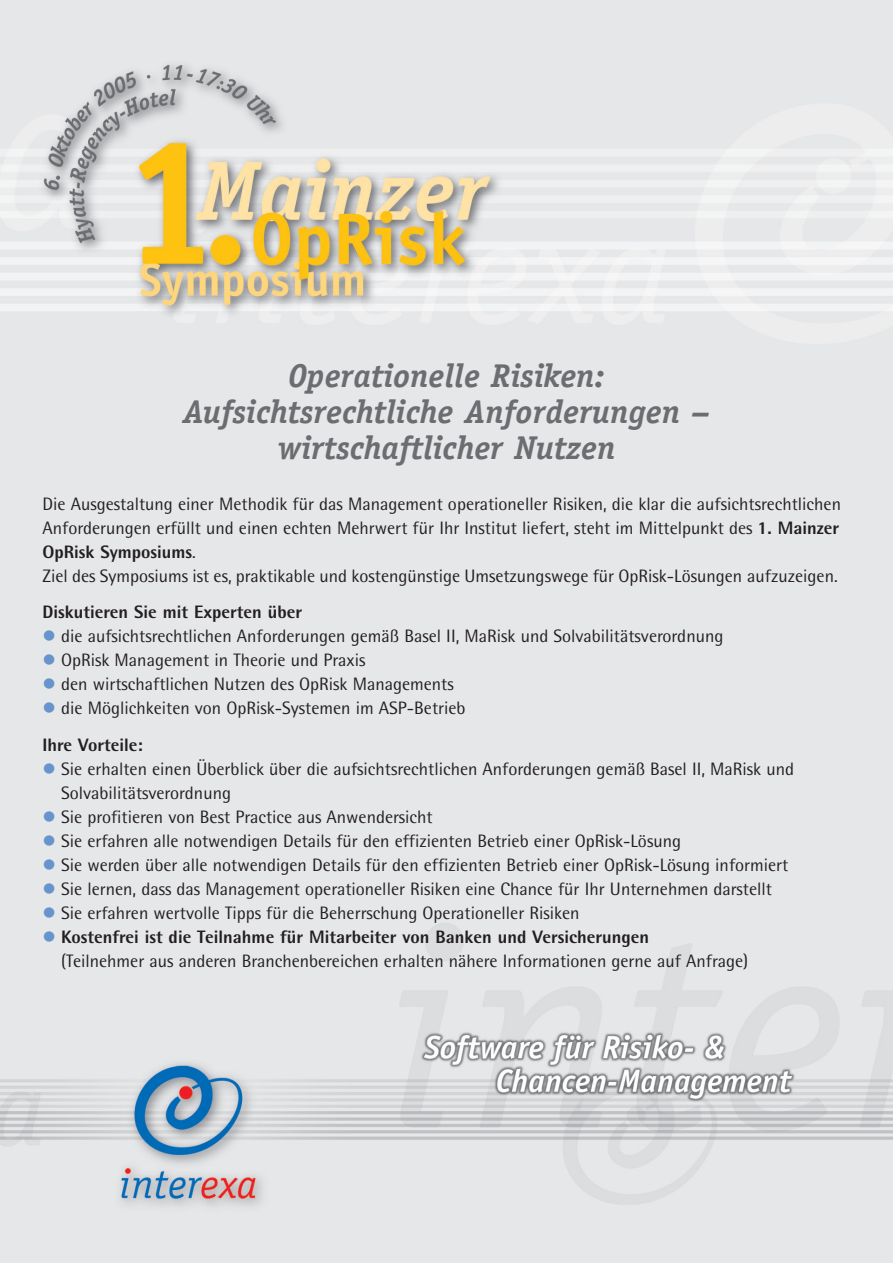
<style>
.page{position:relative;width:893px;height:1263px;background:#fff}
.page>*{position:absolute;margin:0;border:0;box-sizing:border-box;transform-origin:0 0}
.t1{font:italic 700 33px/36px "Officina Serif";color:#6c6d70;text-align:center}
.t2{font:18px/24px "AT Rotis Semi Sans";color:#231f20}
.t3{font:800 18px "AT Rotis Semi Sans";color:#231f20}
.s1{font-weight:800}
.s2{color:#6794cd}
</style>
<div class="page">
<img style="left:0;top:0;width:893px;height:1263px">
<h1 class="t1" style="left:183px;top:361px;width:528px">Operationelle Risiken:<br>Aufsichtsrechtliche Anforderungen – wirtschaftlicher Nutzen</h1>
<p class="t2" style="left:43px;top:493px;width:800px">Die Ausgestaltung einer Methodik für das Management operationeller Risiken, die klar die aufsichtsrechtlichen Anforderungen erfüllt und einen echten Mehrwert für Ihr Institut liefert, steht im Mittelpunkt des <span class="s1">1. Mainzer OpRisk Symposiums</span>.<br>Ziel des Symposiums ist es, praktikable und kostengünstige Umsetzungswege für OpRisk-Lösungen aufzuzeigen.</p>
<p class="t3" style="left:43px;top:606px;width:261px">Diskutieren Sie mit Experten über</p>
<p class="t2" style="left:43px;top:626px;width:682px"><span class="s2">●</span> die aufsichtsrechtlichen Anforderungen gemäß Basel II, MaRisk und Solvabilitätsverordnung</p>
<p class="t2" style="left:43px;top:650px;width:324px"><span class="s2">●</span> OpRisk Management in Theorie und Praxis</p>
<p class="t2" style="left:43px;top:674px;width:413px"><span class="s2">●</span> den wirtschaftlichen Nutzen des OpRisk Managements</p>
<p class="t2" style="left:43px;top:692px;width:425px;line-height:36.8px"><span class="s2">●</span> die Möglichkeiten von OpRisk-Systemen im ASP-Betrieb<br><span class="s1">Ihre Vorteile:</span></p>
<p class="t2" style="left:61px;top:759px;width:735px;text-indent:-19px"><span class="s2">●</span> Sie erhalten einen Überblick über die aufsichtsrechtlichen Anforderungen gemäß Basel II, MaRisk und<br>Solvabilitätsverordnung</p>
<p class="t2" style="left:43px;top:807px;width:392px"><span class="s2">●</span> Sie profitieren von Best Practice aus Anwendersicht</p>
<p class="t2" style="left:43px;top:831px;width:640px"><span class="s2">●</span> Sie erfahren alle notwendigen Details für den effizienten Betrieb einer OpRisk-Lösung</p>
<p class="t2" style="left:43px;top:855px;width:747px"><span class="s2">●</span> Sie werden über alle notwendigen Details für den effizienten Betrieb einer OpRisk-Lösung informiert</p>
<p class="t2" style="left:43px;top:879px;width:731px"><span class="s2">●</span> Sie lernen, dass das Management operationeller Risiken eine Chance für Ihr Unternehmen darstellt</p>
<p class="t2" style="left:43px;top:903px;width:539px"><span class="s2">●</span> Sie erfahren wertvolle Tipps für die Beherrschung Operationeller Risiken</p>
<p class="t2" style="left:61px;top:927px;width:689px;text-indent:-19px"><span class="s2">●</span> <span class="s1">Kostenfrei ist die Teilnahme für Mitarbeiter von Banken und Versicherungen<br></span>(Teilnehmer aus anderen Branchenbereichen erhalten nähere Informationen gerne auf Anfrage)</p>
</div>
